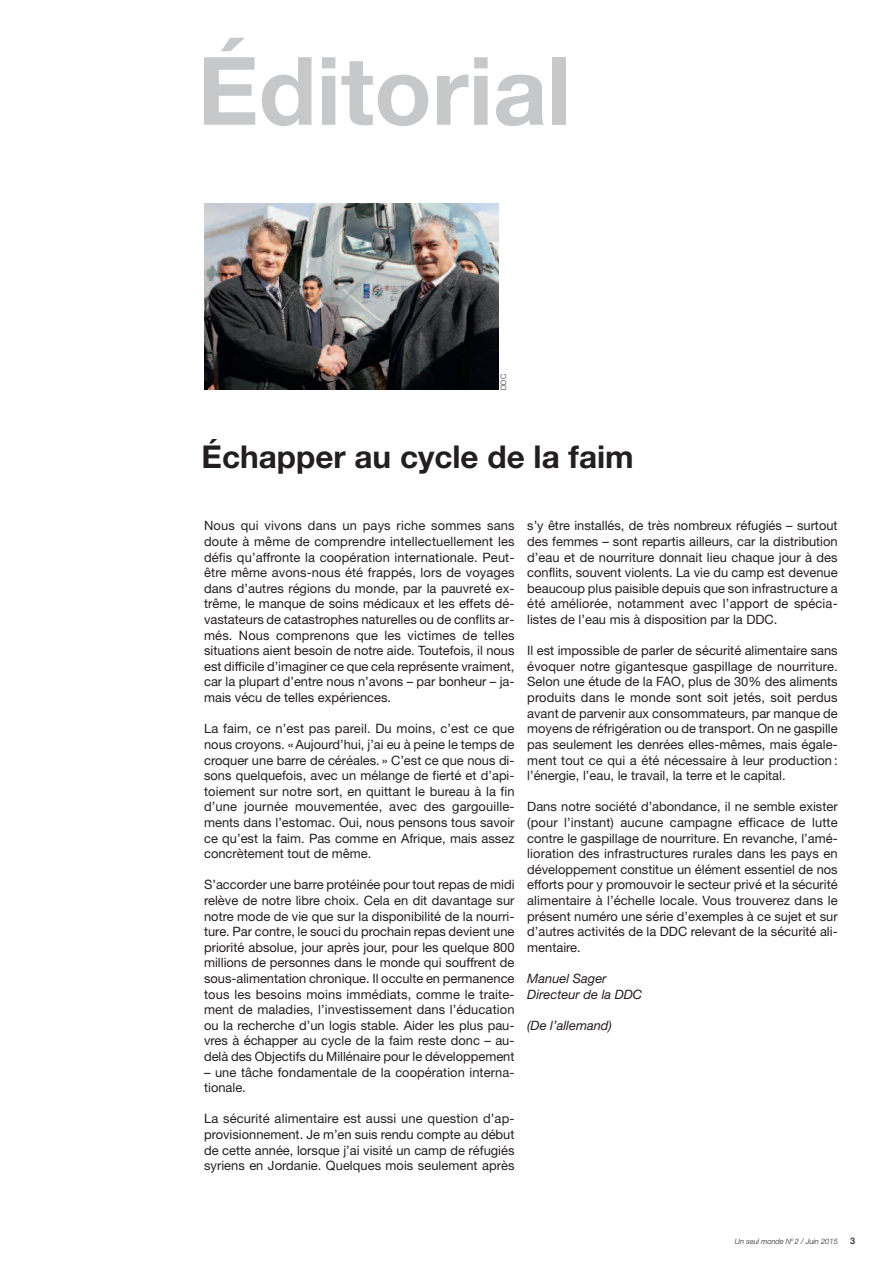
<style>
.page{position:relative;width:893px;height:1263px;background:#fff}
.page>*{position:absolute;margin:0;border:0;box-sizing:border-box;transform-origin:0 0}
.t1{font:700 94.5px "Helvetica Neue";color:#c7c8ca}
.t2{font:700 31.5px "Helvetica Neue";color:#231f20}
.t3{font:12.9px/15.6px "Helvetica Neue";color:#231f20;text-align:justify}
.t4{font:italic 12.9px/15.6px "Helvetica Neue";color:#231f20}
.t5{font:500 9px "Helvetica Neue";color:#231f20}
.t6{font:italic 300 7.5px "Helvetica Neue";color:#231f20}
.t7{font:300 7.5px "Helvetica Neue";color:#231f20}
</style>
<div class="page">
<img style="left:204px;top:204px;width:294px;height:186px">
<h1 class="t1" style="left:197px;top:57px;width:376px">Éditorial</h1>
<p class="t7" style="left:501px;top:390px;width:17px;rotate:-90deg">DDC</p>
<h2 class="t2" style="left:202px;top:445px;width:434px">Échapper au cycle de la faim</h2>
<p class="t3" style="left:204px;top:519px;width:312px">Nous qui vivons dans un pays riche sommes sans doute à même de comprendre intellectuellement les défis qu’affronte la coopération internationale. Peut&shy;être même avons-nous été frappés, lors de voyages dans d’autres régions du monde, par la pauvreté ex&shy;trême, le manque de soins médicaux et les effets dé&shy;vastateurs de catastrophes naturelles ou de conflits ar&shy;més. Nous comprenons que les victimes de telles situations aient besoin de notre aide. Toutefois, il nous est difficile d’imaginer ce que cela représente vraiment, car la plupart d’entre nous n’avons – par bonheur – ja&shy;mais vécu de telles expériences.</p>
<p class="t3" style="left:204px;top:722px;width:312px">La faim, ce n’est pas pareil. Du moins, c’est ce que nous croyons. «Aujourd’hui, j’ai eu à peine le temps de croquer une barre de céréales. » C’est ce que nous di&shy;sons quelquefois, avec un mélange de fierté et d’api&shy;toiement sur notre sort, en quittant le bureau à la fin d’une journée mouvementée, avec des gargouille&shy;ments dans l’estomac. Oui, nous pensons tous savoir ce qu’est la faim. Pas comme en Afrique, mais assez concrètement tout de même.</p>
<p class="t3" style="left:204px;top:878px;width:312px">S’accorder une barre protéinée pour tout repas de midi relève de notre libre choix. Cela en dit davantage sur notre mode de vie que sur la disponibilité de la nourri&shy;ture. Par contre, le souci du prochain repas devient une priorité absolue, jour après jour, pour les quelque 800 millions de personnes dans le monde qui souffrent de sous-alimentation chronique. Il occulte en permanence tous les besoins moins immédiats, comme le traite&shy;ment de maladies, l’investissement dans l’éducation ou la recherche d’un logis stable. Aider les plus pau&shy;vres à échapper au cycle de la faim reste donc – au&shy;delà des Objectifs du Millénaire pour le développement</p>
<p class="t3" style="left:204px;top:1065px;width:312px">– une tâche fondamentale de la coopération interna&shy;tionale.</p>
<p class="t3" style="left:204px;top:1112px;width:312px">La sécurité alimentaire est aussi une question d’ap&shy;provisionnement. Je m’en suis rendu compte au début de cette année, lorsque j’ai visité un camp de réfugiés syriens en Jordanie. Quelques mois seulement après</p>
<p class="t3" style="left:527px;top:519px;width:312px">s’y être installés, de très nombreux réfugiés – surtout des femmes – sont repartis ailleurs, car la distribution d’eau et de nourriture donnait lieu chaque jour à des conflits, souvent violents. La vie du camp est devenue beaucoup plus paisible depuis que son infrastructure a été améliorée, notamment avec l’apport de spécia&shy;listes de l’eau mis à disposition par la DDC.</p>
<p class="t3" style="left:527px;top:644px;width:312px">Il est impossible de parler de sécurité alimentaire sans évoquer notre gigantesque gaspillage de nourriture.<br>Selon une étude de la FAO, plus de 30% des aliments produits dans le monde sont soit jetés, soit perdus avant de parvenir aux consommateurs, par manque de moyens de réfrigération ou de transport. On ne gaspille pas seulement les denrées elles-mêmes, mais égale&shy;ment tout ce qui a été nécessaire à leur production : l’énergie, l’eau, le travail, la terre et le capital.</p>
<p class="t3" style="left:527px;top:800px;width:312px">Dans notre société d’abondance, il ne semble exister (pour l’instant) aucune campagne efficace de lutte contre le gaspillage de nourriture. En revanche, l’amé&shy;lioration des infrastructures rurales dans les pays en développement constitue un élément essentiel de nos efforts pour y promouvoir le secteur privé et la sécurité alimentaire à l’échelle locale. Vous trouverez dans le présent numéro une série d’exemples à ce sujet et sur d’autres activités de la DDC relevant de la sécurité ali&shy;mentaire.</p>
<p class="t4" style="left:527px;top:972px;width:117px">Manuel Sager<br>Directeur de la DDC</p>
<p class="t4" style="left:527px;top:1018px;width:86px">(De l’allemand)</p>
<p class="t6" style="left:735px;top:1238px;width:105px">Un seul monde N<sup>o</sup> 2 / Juin 2015</p>
<p class="t5" style="left:850px;top:1237px;width:7px">3</p>
</div>
